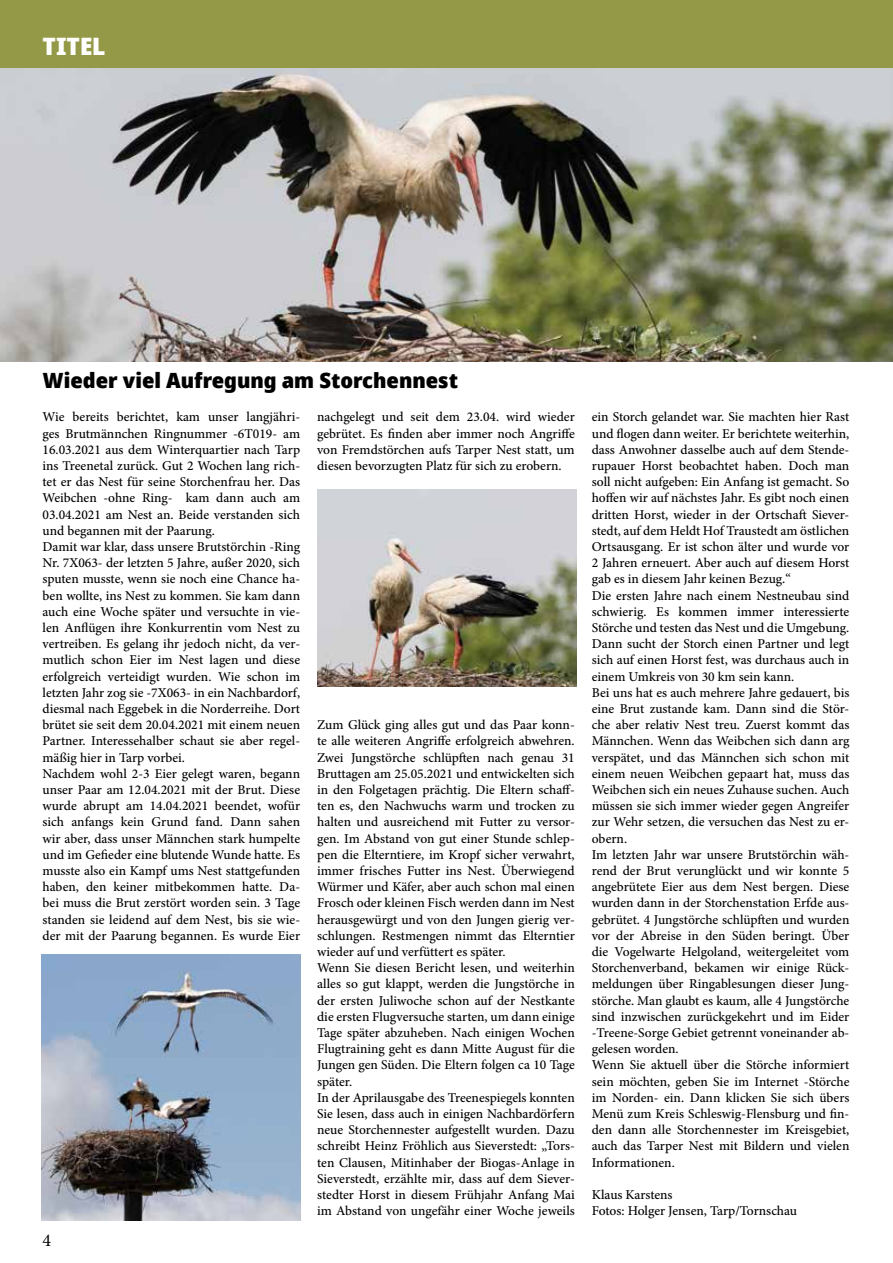
<style>
.page{position:relative;width:893px;height:1263px;background:#fff}
.page>*{position:absolute;margin:0;border:0;box-sizing:border-box;transform-origin:0 0}
.t1{font:900 24px "Avrile Sans";color:#fff}
.t2{font:900 21px "Avrile Sans";color:#000}
.t3{font:18px "Minion Pro";color:#000}
.t4{font:500 13.5px/16.2px "Minion Pro";color:#000}
</style>
<div class="page">
<div style="left:0;top:0;width:893px;height:68px;background:#939946"></div>
<img style="left:41px;top:955px;width:259px;height:265px">
<img style="left:317px;top:489px;width:259px;height:198px">
<img style="left:0;top:68px;width:893px;height:294px">
<h1 class="t1" style="left:43px;top:28px;width:65px">TITEL</h1>
<h2 class="t2" style="left:43px;top:365px;width:417px">Wieder viel Aufregung am Storchennest</h2>
<p class="t4" style="left:43px;top:409px;width:259px">Wie bereits berichtet, kam unser langjähri&shy;ges Brutmännchen Ringnummer -6T019- am 16.03.2021 aus dem Winterquartier nach Tarp ins Treenetal zurück. Gut 2 Wochen lang rich&shy;tet er das Nest für seine Storchenfrau her. Das Weibchen -ohne Ring- kam dann auch am 03.04.2021 am Nest an. Beide verstanden sich und begannen mit der Paarung.<br>Damit war klar, dass unsere Brutstörchin -Ring Nr. 7X063- der letzten 5 Jahre, außer 2020, sich sputen musste, wenn sie noch eine Chance ha&shy;ben wollte, ins Nest zu kommen. Sie kam dann auch eine Woche später und versuchte in vie&shy;len Anflügen ihre Konkurrentin vom Nest zu vertreiben. Es gelang ihr jedoch nicht, da ver&shy;mutlich schon Eier im Nest lagen und diese erfolgreich verteidigt wurden. Wie schon im letzten Jahr zog sie -7X063- in ein Nachbardorf, diesmal nach Eggebek in die Norderreihe. Dort brütet sie seit dem 20.04.2021 mit einem neuen Partner. Interessehalber schaut sie aber regel&shy;mäßig hier in Tarp vorbei.<br>Nachdem wohl 2-3 Eier gelegt waren, begann unser Paar am 12.04.2021 mit der Brut. Diese wurde abrupt am 14.04.2021 beendet, wofür sich anfangs kein Grund fand. Dann sahen wir aber, dass unser Männchen stark humpelte und im Gefieder eine blutende Wunde hatte. Es musste also ein Kampf ums Nest stattgefunden haben, den keiner mitbekommen hatte. Da&shy;bei muss die Brut zerstört worden sein. 3 Tage standen sie leidend auf dem Nest, bis sie wie&shy;der mit der Paarung begannen. Es wurde Eier</p>
<p class="t4" style="left:317px;top:409px;width:259px;text-align:justify">nachgelegt und seit dem 23.04. wird wieder gebrütet. Es finden aber immer noch Angriffe von Fremdstörchen aufs Tarper Nest statt, um diesen bevorzugten Platz für sich zu erobern.</p>
<p class="t4" style="left:317px;top:717px;width:259px">Zum Glück ging alles gut und das Paar konn&shy;te alle weiteren Angriffe erfolgreich abwehren.<br>Zwei Jungstörche schlüpften nach genau 31<br>Bruttagen am 25.05.2021 und entwickelten sich in den Folgetagen prächtig. Die Eltern schaff&shy;ten es, den Nachwuchs warm und trocken zu halten und ausreichend mit Futter zu versor&shy;gen. Im Abstand von gut einer Stunde schlep&shy;pen die Elterntiere, im Kropf sicher verwahrt, immer frisches Futter ins Nest. Überwiegend Würmer und Käfer, aber auch schon mal einen Frosch oder kleinen Fisch werden dann im Nest herausgewürgt und von den Jungen gierig ver&shy;schlungen. Restmengen nimmt das Elterntier wieder auf und verfüttert es später.<br>Wenn Sie diesen Bericht lesen, und weiterhin alles so gut klappt, werden die Jungstörche in der ersten Juliwoche schon auf der Nestkante die ersten Flugversuche starten, um dann einige Tage später abzuheben. Nach einigen Wochen Flugtraining geht es dann Mitte August für die Jungen gen Süden. Die Eltern folgen ca 10 Tage später.<br>In der Aprilausgabe des Treenespiegels konnten Sie lesen, dass auch in einigen Nachbardörfern neue Storchennester aufgestellt wurden. Dazu schreibt Heinz Fröhlich aus Sieverstedt: „Tors&shy;ten Clausen, Mitinhaber der Biogas-Anlage in Sieverstedt, erzählte mir, dass auf dem Siever&shy;stedter Horst in diesem Frühjahr Anfang Mai im Abstand von ungefähr einer Woche jeweils</p>
<h3 class="t3" style="left:43px;top:1228px;width:10px">4</h3>
<p class="t4" style="left:592px;top:409px;width:259px">ein Storch gelandet war. Sie machten hier Rast und flogen dann weiter. Er berichtete weiterhin, dass Anwohner dasselbe auch auf dem Stende&shy;rupauer Horst beobachtet haben. Doch man soll nicht aufgeben: Ein Anfang ist gemacht. So hoffen wir auf nächstes Jahr. Es gibt noch einen dritten Horst, wieder in der Ortschaft Siever&shy;stedt, auf dem Heldt Hof Traustedt am östlichen Ortsausgang. Er ist schon älter und wurde vor 2 Jahren erneuert. Aber auch auf diesem Horst gab es in diesem Jahr keinen Bezug.“<br>Die ersten Jahre nach einem Nestneubau sind schwierig. Es kommen immer interessierte Störche und testen das Nest und die Umgebung.<br>Dann sucht der Storch einen Partner und legt sich auf einen Horst fest, was durchaus auch in einem Umkreis von 30 km sein kann.<br>Bei uns hat es auch mehrere Jahre gedauert, bis eine Brut zustande kam. Dann sind die Stör&shy;che aber relativ Nest treu. Zuerst kommt das Männchen. Wenn das Weibchen sich dann arg verspätet, und das Männchen sich schon mit einem neuen Weibchen gepaart hat, muss das Weibchen sich ein neues Zuhause suchen. Auch müssen sie sich immer wieder gegen Angreifer zur Wehr setzen, die versuchen das Nest zu er&shy;obern.<br>Im letzten Jahr war unsere Brutstörchin wäh&shy;rend der Brut verunglückt und wir konnte 5 angebrütete Eier aus dem Nest bergen. Diese wurden dann in der Storchenstation Erfde aus&shy;gebrütet. 4 Jungstörche schlüpften und wurden vor der Abreise in den Süden beringt. Über die Vogelwarte Helgoland, weitergeleitet vom Storchenverband, bekamen wir einige Rück&shy;meldungen über Ringablesungen dieser Jung&shy;störche. Man glaubt es kaum, alle 4 Jungstörche sind inzwischen zurückgekehrt und im Eider -Treene-Sorge Gebiet getrennt voneinander ab&shy;gelesen worden.<br>Wenn Sie aktuell über die Störche informiert sein möchten, geben Sie im Internet -Störche im Norden- ein. Dann klicken Sie sich übers Menü zum Kreis Schleswig-Flensburg und fin&shy;den dann alle Storchennester im Kreisgebiet, auch das Tarper Nest mit Bildern und vielen Informationen.</p>
<p class="t4" style="left:592px;top:1187px;width:207px">Klaus Karstens<br>Fotos: Holger Jensen, Tarp/Tornschau</p>
</div>
